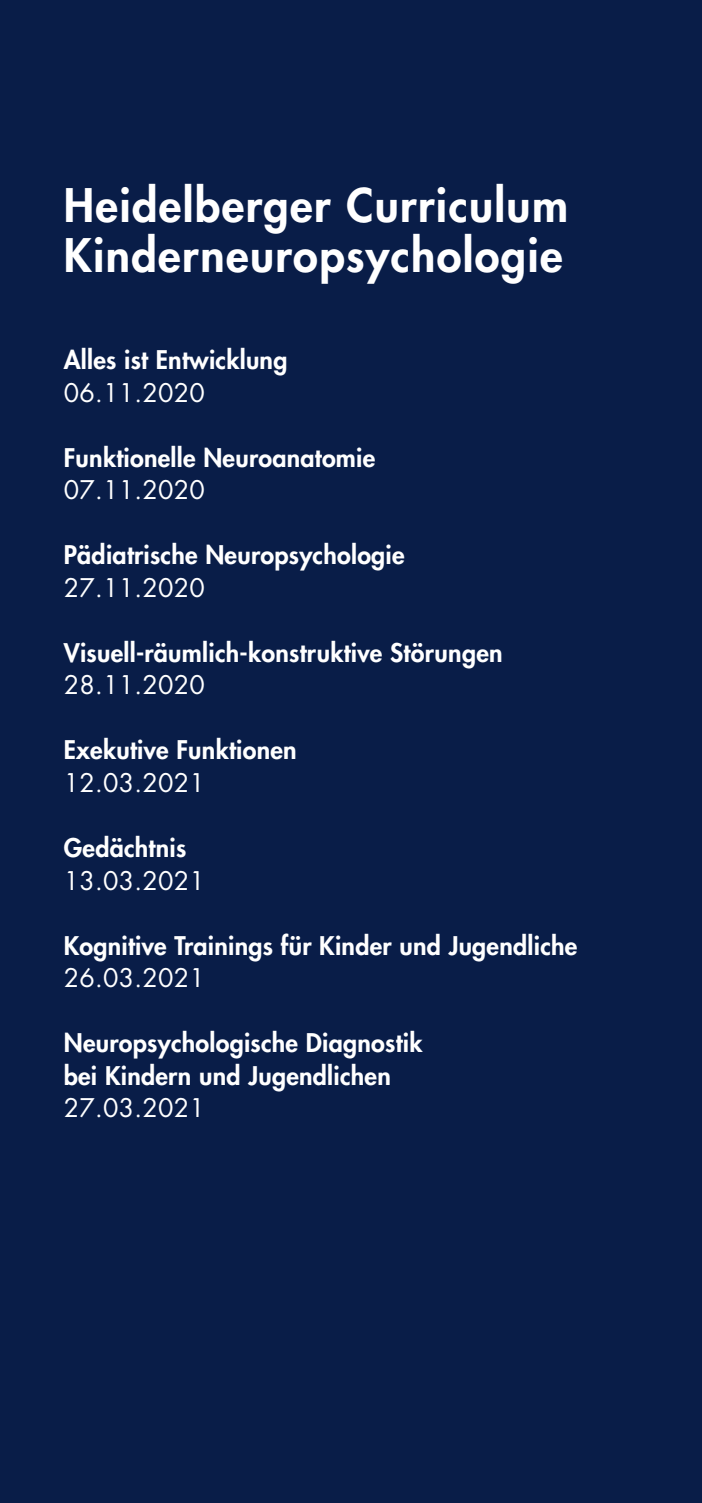
<style>
.page{position:relative;width:702px;height:1503px;background:#fff}
.page>*{position:absolute;margin:0;border:0;box-sizing:border-box;transform-origin:0 0}
.t1{font:800 45px/50px "Futura";letter-spacing:.03em;color:#fff}
.t2{font:800 25px/32.5px "Futura";letter-spacing:.01em;color:#fff}
.t3{font:25px "Futura";letter-spacing:.01em;color:#fff}
</style>
<div class="page">
<div style="left:0;top:0;width:702px;height:1502px;background:#091d48"></div>
<h1 class="t1" style="left:64px;top:180px;width:506px">Heidelberger Curriculum<br>Kinderneuropsychologie</h1>
<p class="t2" style="left:64px;top:344px;width:225px">Alles ist Entwicklung</p>
<p class="t3" style="left:64px;top:376px;width:142px">06.11.2020</p>
<p class="t2" style="left:64px;top:441px;width:313px">Funktionelle Neuroanatomie</p>
<p class="t3" style="left:64px;top:474px;width:142px">07.11.2020</p>
<p class="t2" style="left:64px;top:539px;width:342px">Pädiatrische Neuropsychologie</p>
<p class="t3" style="left:64px;top:571px;width:142px">27.11.2020</p>
<p class="t2" style="left:64px;top:636px;width:440px">Visuell-räumlich-konstruktive Störungen</p>
<p class="t3" style="left:64px;top:669px;width:142px">28.11.2020</p>
<p class="t2" style="left:64px;top:734px;width:234px">Exekutive Funktionen</p>
<p class="t3" style="left:64px;top:766px;width:142px">12.03.2021</p>
<p class="t2" style="left:64px;top:831px;width:124px">Gedächtnis</p>
<p class="t3" style="left:64px;top:864px;width:142px">13.03.2021</p>
<p class="t2" style="left:64px;top:929px;width:515px">Kognitive Trainings für Kinder und Jugendliche</p>
<p class="t3" style="left:64px;top:961px;width:142px">26.03.2021</p>
<p class="t2" style="left:64px;top:1026px;width:360px">Neuropsychologische Diagnostik bei Kindern und Jugendlichen</p>
<p class="t3" style="left:64px;top:1091px;width:142px">27.03.2021</p>
</div>
